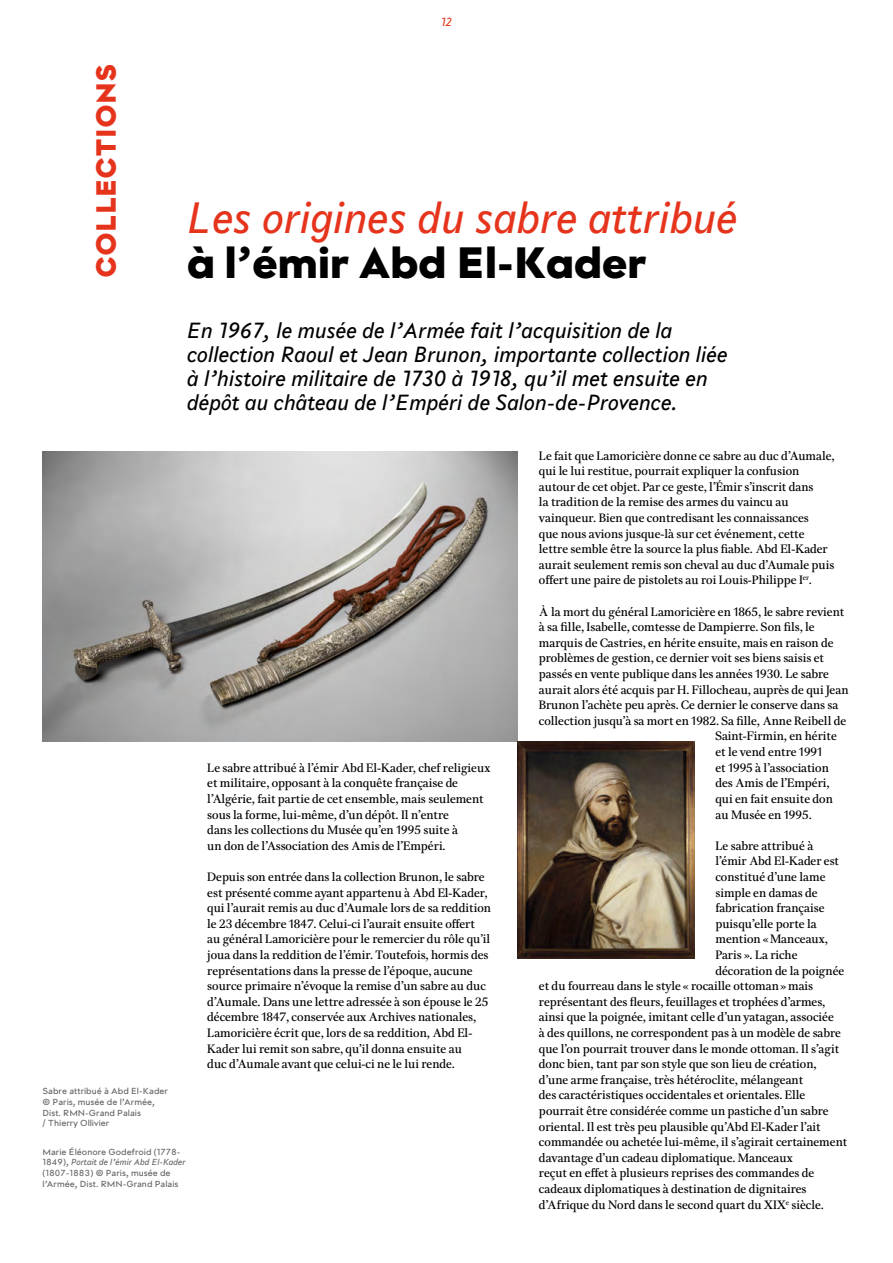
<style>
.page{position:relative;width:893px;height:1263px;background:#fff}
.page>*{position:absolute;margin:0;border:0;box-sizing:border-box;transform-origin:0 0}
.t1{font:45px "Kelvin Md AI Sansclairitalique";color:#e6331c}
.t2{font:45px "Kelvin Md AI Sansnoir";color:#000}
.t3{font:28.5px "Kelvin Md AI Sansnoir";color:#e6331c}
.t4{font:22.5px/24px "Kelvin Md AI Sansclairitalique";color:#000}
.t5{font:12px/15.6px "Kelvin Md AI Avecclair";color:#000}
.t6{font:12px "Kelvin Md AI Sansclairitalique";color:#e6331c}
.t7{font:9px/10.8px "Kelvin Md AI Sansclair";color:#646363}
.t8{font:9px "Kelvin Md AI Sansclairitalique";color:#646363}
.s1{font-family:"Kelvin Md AI Sansclair"}
</style>
<div class="page">
<img style="left:43px;top:451px;width:475px;height:291px">
<img style="left:518px;top:742px;width:176px;height:216px">
<h2 class="t3" style="left:92px;top:278px;width:216px;rotate:-90deg">COLLECTIONS</h2>
<p class="t6" style="left:441px;top:16px;width:13px">12</p>
<h1 class="t1" style="left:187px;top:195px;width:552px">Les origines du sabre attribué</h1>
<h1 class="t2" style="left:187px;top:240px;width:461px">à l’émir Abd El-Kader</h1>
<h3 class="t4" style="left:187px;top:319px;width:542px">En 1967, le musée de l’Armée fait l’acquisition de la collection Raoul et Jean Brunon, importante collection liée à l’histoire militaire de 1730 à 1918, qu’il met ensuite en dépôt au château de l’Empéri de Salon-de-Provence.</h3>
<p class="t7" style="left:43px;top:1086px;width:127px">Sabre attribué à Abd El-Kader © Paris, musée de l’Armée,<br>Dist. RMN-Grand Palais<br>/ Thierry Ollivier</p>
<p class="t7" style="left:43px;top:1146px;width:140px">Marie Éléonore Godefroid (1778-</p>
<p class="t8" style="left:43px;top:1158px;width:145px"><span class="s1">1849),</span> Portait de l’émir Abd El-Kader</p>
<p class="t7" style="left:43px;top:1168px;width:137px">(1807-1883) © Paris, musée de l’Armée, Dist. RMN-Grand Palais</p>
<p class="t5" style="left:207px;top:760px;width:284px">Le sabre attribué à l’émir Abd El-Kader, chef religieux et militaire, opposant à la conquête française de l’Algérie, fait partie de cet ensemble, mais seulement sous la forme, lui-même, d’un dépôt. Il n’entre<br>dans les collections du Musée qu’en 1995 suite à<br>un don de l’Association des Amis de l’Empéri.</p>
<p class="t5" style="left:207px;top:869px;width:285px">Depuis son entrée dans la collection Brunon, le sabre est présenté comme ayant appartenu à Abd El-Kader, qui l’aurait remis au duc d’Aumale lors de sa reddition le 23 décembre 1847. Celui-ci l’aurait ensuite offert<br>au général Lamoricière pour le remercier du rôle qu’il joua dans la reddition de l’émir. Toutefois, hormis des représentations dans la presse de l’époque, aucune source primaire n’évoque la remise d’un sabre au duc d’Aumale. Dans une lettre adressée à son épouse le 25 décembre 1847, conservée aux Archives nationales, Lamoricière écrit que, lors de sa reddition, Abd El-Kader lui remit son sabre, qu’il donna ensuite au<br>duc d’Aumale avant que celui-ci ne le lui rende.</p>
<p class="t5" style="left:539px;top:448px;width:297px">Le fait que Lamoricière donne ce sabre au duc d’Aumale, qui le lui restitue, pourrait expliquer la confusion autour de cet objet. Par ce geste, l’Émir s’inscrit dans<br>la tradition de la remise des armes du vaincu au vainqueur. Bien que contredisant les connaissances<br>que nous avions jusque-là sur cet événement, cette lettre semble être la source la plus fiable. Abd El-Kader aurait seulement remis son cheval au duc d’Aumale puis offert une paire de pistolets au roi Louis-Philippe I<sup>er</sup>.</p>
<p class="t5" style="left:539px;top:604px;width:307px">À la mort du général Lamoricière en 1865, le sabre revient</p>
<p class="t5" style="left:539px;top:619px;width:277px">à sa fille, Isabelle, comtesse de Dampierre. Son fils, le</p>
<p class="t5" style="left:539px;top:635px;width:296px">marquis de Castries, en hérite ensuite, mais en raison de</p>
<p class="t5" style="left:539px;top:651px;width:287px">problèmes de gestion, ce dernier voit ses biens saisis et</p>
<p class="t5" style="left:539px;top:666px;width:292px">passés en vente publique dans les années 1930. Le sabre</p>
<p class="t5" style="left:539px;top:682px;width:311px">aurait alors été acquis par H. Fillocheau, auprès de qui Jean</p>
<p class="t5" style="left:539px;top:697px;width:301px">Brunon l’achète peu après. Ce dernier le conserve dans sa</p>
<p class="t5" style="left:539px;top:713px;width:309px">collection jusqu’à sa mort en 1982. Sa fille, Anne Reibell de</p>
<p class="t5" style="left:715px;top:729px;width:123px">Saint-Firmin, en hérite</p>
<p class="t5" style="left:715px;top:744px;width:108px">et le vend entre 1991</p>
<p class="t5" style="left:715px;top:760px;width:115px">et 1995 à l’association</p>
<p class="t5" style="left:715px;top:775px;width:116px">des Amis de l’Empéri,</p>
<p class="t5" style="left:715px;top:791px;width:119px">qui en fait ensuite don</p>
<p class="t5" style="left:715px;top:807px;width:98px">au Musée en 1995.</p>
<p class="t5" style="left:715px;top:838px;width:99px">Le sabre attribué à</p>
<p class="t5" style="left:715px;top:853px;width:125px">l’émir Abd El-Kader est</p>
<p class="t5" style="left:715px;top:869px;width:112px">constitué d’une lame</p>
<p class="t5" style="left:715px;top:885px;width:104px">simple en damas de</p>
<p class="t5" style="left:715px;top:900px;width:111px">fabrication française</p>
<p class="t5" style="left:715px;top:916px;width:103px">puisqu’elle porte la</p>
<p class="t5" style="left:715px;top:931px;width:114px">mention «Manceaux,</p>
<p class="t5" style="left:715px;top:947px;width:84px">Paris ». La riche</p>
<p class="t5" style="left:715px;top:963px;width:130px">décoration de la poignée</p>
<p class="t5" style="left:539px;top:978px;width:276px">et du fourreau dans le style « rocaille ottoman» mais</p>
<p class="t5" style="left:539px;top:994px;width:288px">représentant des fleurs, feuillages et trophées d’armes,</p>
<p class="t5" style="left:539px;top:1009px;width:296px">ainsi que la poignée, imitant celle d’un yatagan, associée</p>
<p class="t5" style="left:539px;top:1025px;width:303px">à des quillons, ne correspondent pas à un modèle de sabre</p>
<p class="t5" style="left:539px;top:1041px;width:302px">que l’on pourrait trouver dans le monde ottoman. Il s’agit</p>
<p class="t5" style="left:539px;top:1056px;width:279px">donc bien, tant par son style que son lieu de création,</p>
<p class="t5" style="left:539px;top:1072px;width:266px">d’une arme française, très hétéroclite, mélangeant</p>
<p class="t5" style="left:539px;top:1087px;width:268px">des caractéristiques occidentales et orientales. Elle</p>
<p class="t5" style="left:539px;top:1103px;width:291px">pourrait être considérée comme un pastiche d’un sabre</p>
<p class="t5" style="left:539px;top:1119px;width:283px">oriental. Il est très peu plausible qu’Abd El-Kader l’ait</p>
<p class="t5" style="left:539px;top:1134px;width:310px">commandée ou achetée lui-même, il s’agirait certainement</p>
<p class="t5" style="left:539px;top:1150px;width:255px">davantage d’un cadeau diplomatique. Manceaux</p>
<p class="t5" style="left:539px;top:1165px;width:277px">reçut en effet à plusieurs reprises des commandes de</p>
<p class="t5" style="left:539px;top:1181px;width:269px">cadeaux diplomatiques à destination de dignitaires</p>
<p class="t5" style="left:539px;top:1197px;width:286px">d’Afrique du Nord dans le second quart du XIX<sup>e</sup> siècle.</p>
</div>
